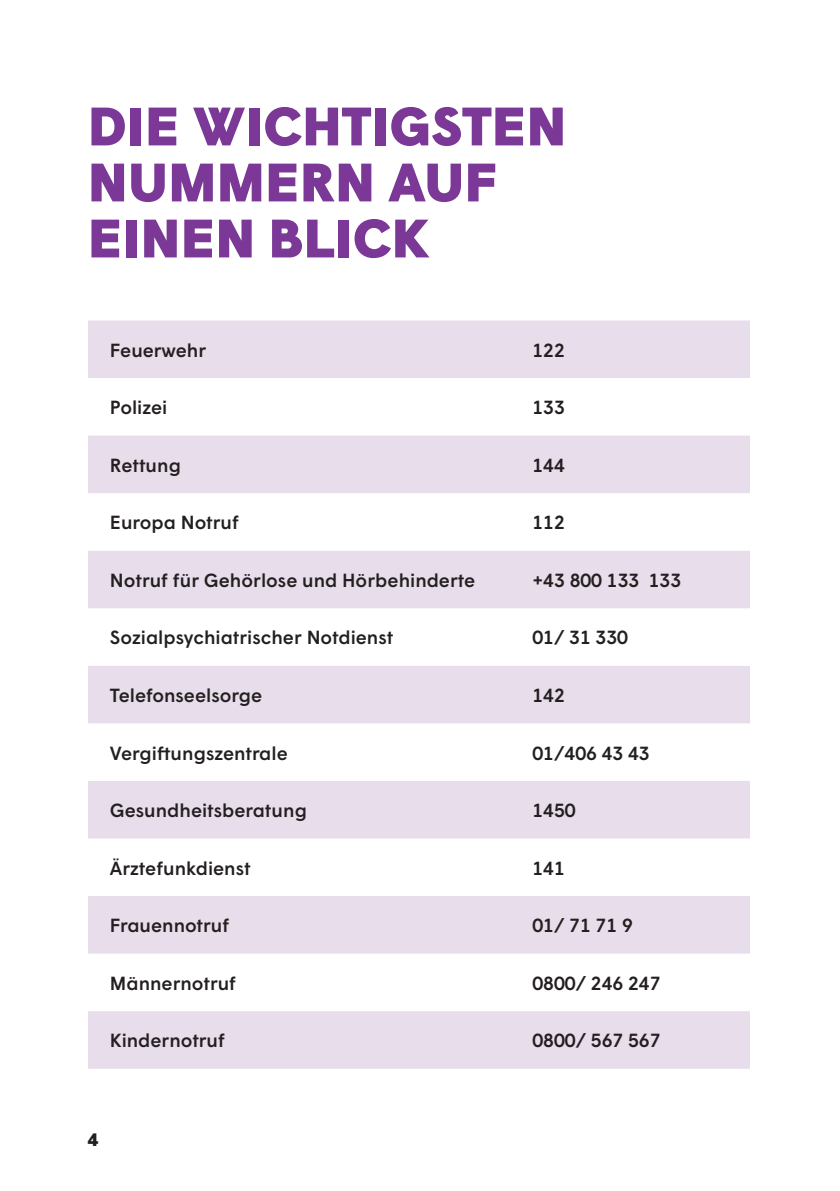
<style>
.page{position:relative;width:840px;height:1191px;background:#fff}
.page>*{position:absolute;margin:0;border:0;box-sizing:border-box;transform-origin:0 0}
.t1{font:900 54px/56px "Wigrum";letter-spacing:.005em;color:#7b3896}
.t2{font:500 19px "Wigrum";color:#231f20}
.t3{font:900 18px "Wigrum";color:#231f20}
</style>
<div class="page">
<svg style="left:88px;top:320px;width:661px;height:748px;fill:#e8ddea"></svg>
<h1 class="t1" style="left:88px;top:94px;width:479px">DIE WICHTIGSTEN<br>NUMMERN AUF<br>EINEN BLICK</h1>
<p class="t2" style="left:110px;top:336px;width:98px">Feuerwehr</p>
<p class="t2" style="left:532px;top:336px;width:34px">122</p>
<p class="t2" style="left:110px;top:393px;width:59px">Polizei</p>
<p class="t2" style="left:532px;top:393px;width:34px">133</p>
<p class="t2" style="left:110px;top:451px;width:73px">Rettung</p>
<p class="t2" style="left:532px;top:451px;width:34px">144</p>
<p class="t2" style="left:110px;top:508px;width:130px">Europa Notruf</p>
<p class="t2" style="left:532px;top:508px;width:34px">112</p>
<p class="t2" style="left:110px;top:566px;width:366px">Notruf für Gehörlose und Hörbehinderte</p>
<p class="t2" style="left:532px;top:566px;width:150px">+43 800 133 133</p>
<p class="t2" style="left:110px;top:623px;width:284px">Sozialpsychiatrischer Notdienst</p>
<p class="t2" style="left:532px;top:623px;width:97px">01/ 31 330</p>
<p class="t2" style="left:110px;top:681px;width:154px">Telefonseelsorge</p>
<p class="t2" style="left:532px;top:681px;width:34px">142</p>
<p class="t2" style="left:110px;top:738px;width:179px">Vergiftungszentrale</p>
<p class="t2" style="left:532px;top:738px;width:119px">01/406 43 43</p>
<p class="t2" style="left:110px;top:796px;width:198px">Gesundheitsberatung</p>
<p class="t2" style="left:532px;top:796px;width:45px">1450</p>
<p class="t2" style="left:110px;top:853px;width:142px">Ärztefunkdienst</p>
<p class="t2" style="left:532px;top:853px;width:34px">141</p>
<p class="t2" style="left:110px;top:911px;width:121px">Frauennotruf</p>
<p class="t2" style="left:532px;top:911px;width:102px">01/ 71 71 9</p>
<p class="t2" style="left:110px;top:968px;width:128px">Männernotruf</p>
<p class="t2" style="left:532px;top:968px;width:129px">0800/ 246 247</p>
<p class="t2" style="left:110px;top:1026px;width:116px">Kindernotruf</p>
<p class="t2" style="left:532px;top:1026px;width:129px">0800/ 567 567</p>
<p class="t3" style="left:88px;top:1125px;width:12px">4</p>
</div>
